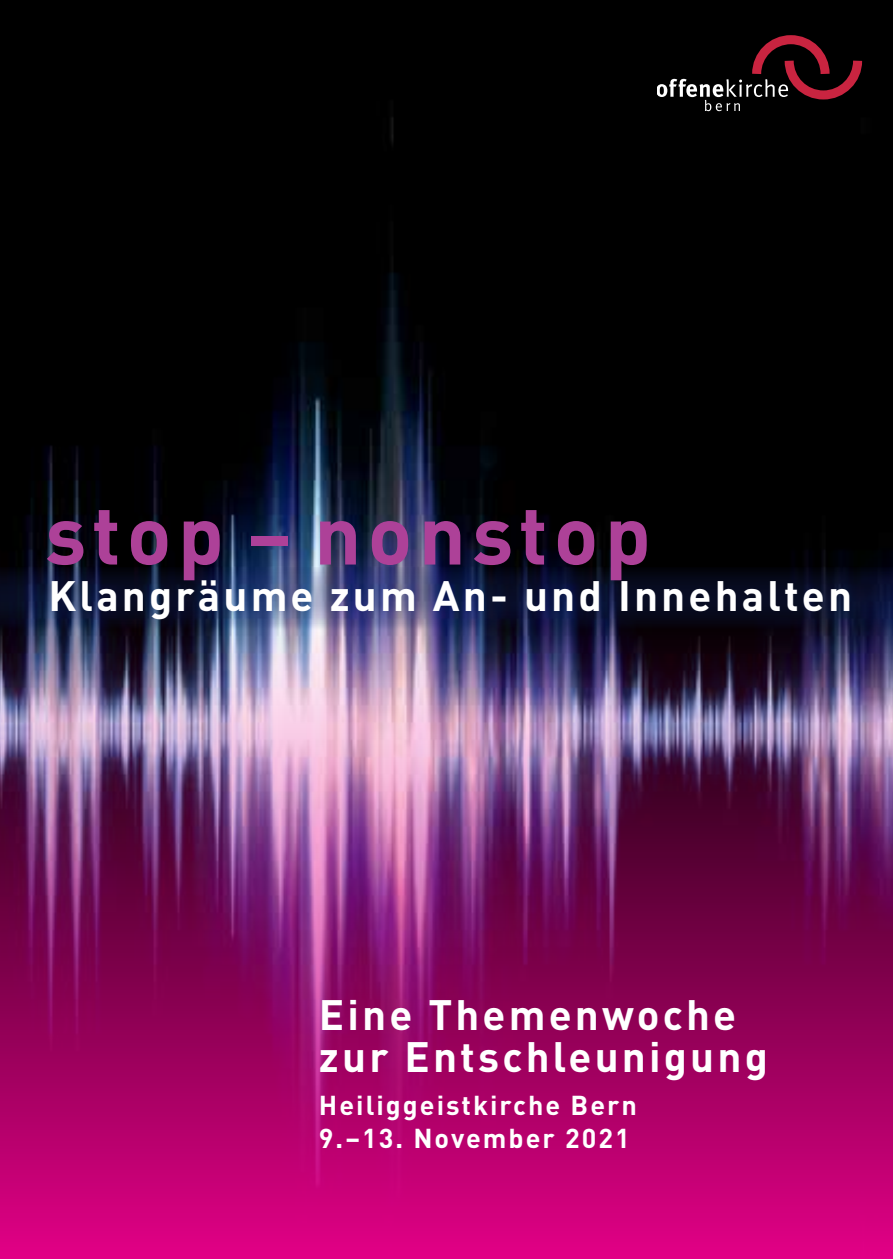
<style>
.page{position:relative;width:893px;height:1259px;background:#fff}
.page>*{position:absolute;margin:0;border:0;box-sizing:border-box;transform-origin:0 0}
.t1{font:700 82.5px "DIN";letter-spacing:.075em;color:#ad4198}
.t2{font:700 42px/42.6px "DIN";letter-spacing:.075em;color:#fff}
.t3{font:700 27px/33px "DIN";letter-spacing:.075em;color:#fff}
</style>
<div class="page">
<img style="left:0;top:0;width:893px;height:567px">
<img style="left:0;top:629px;width:893px;height:630px">
<svg style="left:657px;top:35px;width:205px;height:76px;background:#271216"></svg>
<img style="left:0;top:567px;width:893px;height:62px">
<h1 class="t1" style="left:45px;top:481px;width:607px">stop – nonstop</h1>
<p class="t2" style="left:48px;top:572px;width:805px">Klangräume zum An- und Innehalten</p>
<p class="t2" style="left:319px;top:991px;width:451px">Eine Themenwoche zur Entschleunigung</p>
<p class="t3" style="left:319px;top:1087px;width:320px">Heiliggeistkirche Bern<br>9.–13. November 2021</p>
</div>
